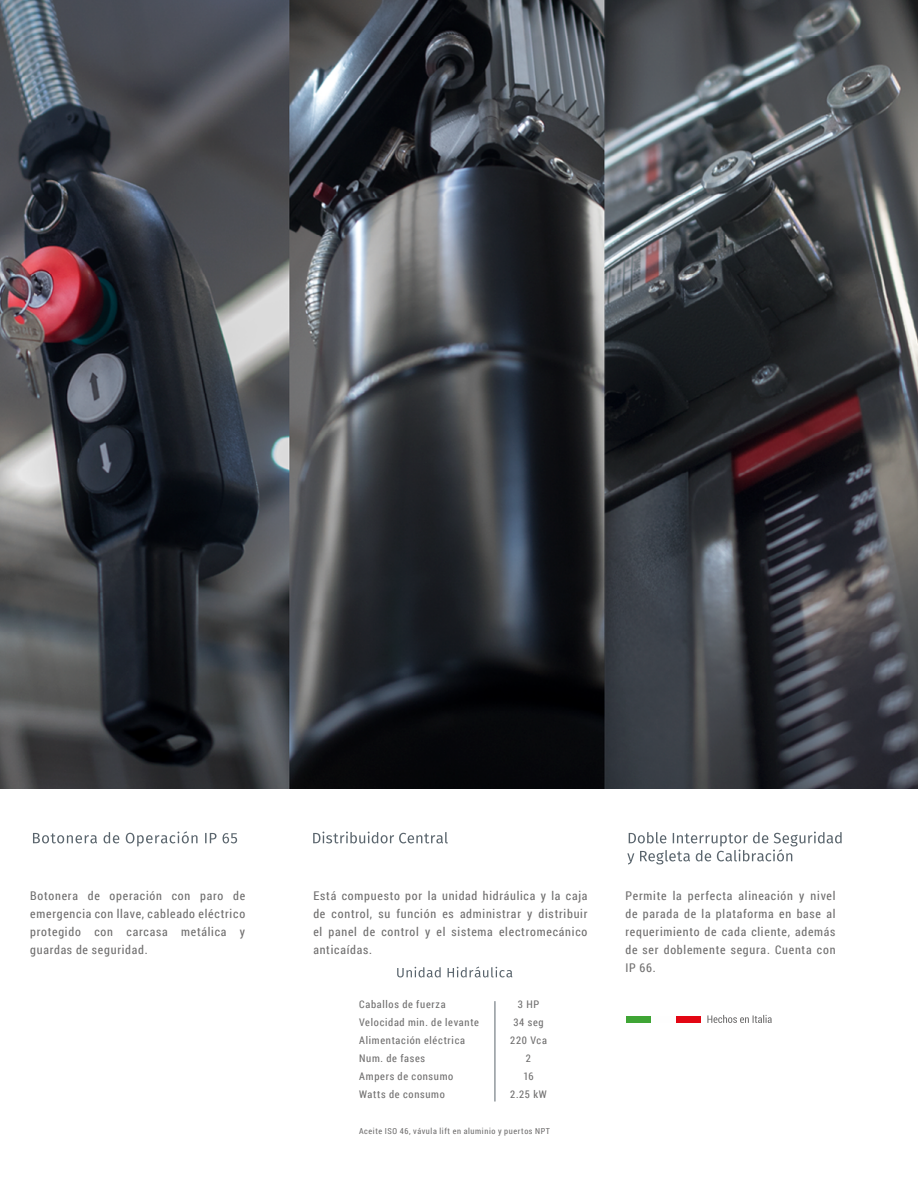
<style>
.page{position:relative;width:918px;height:1188px;background:#fff}
.page>*{position:absolute;margin:0;border:0;box-sizing:border-box;transform-origin:0 0}
.t1{font:12px/18px "Roboto Condensed";letter-spacing:.065em;color:#706f6f;text-align:justify}
.t2{font:10.5px/18px "Roboto Condensed";letter-spacing:.07em;color:#706f6f}
.t3{font:8.25px "Roboto Condensed";letter-spacing:.07em;color:#706f6f}
</style>
<div class="page">
<hr style="left:495px;top:1001px;width:1px;height:101px;background:#5a656d">
<svg style="left:397px;top:967px;width:115px;height:10px"></svg>
<svg style="left:707px;top:1015px;width:65px;height:8px"></svg>
<div style="left:626px;top:1017px;width:25px;height:6px;background:#3fa535"></div>
<div style="left:676px;top:1017px;width:25px;height:6px;background:#e30613"></div>
<svg style="left:313px;top:832px;width:135px;height:11px"></svg>
<svg style="left:627px;top:832px;width:215px;height:32px"></svg>
<svg style="left:33px;top:831px;width:204px;height:15px"></svg>
<img style="left:0;top:0;width:918px;height:789px">
<p class="t1" style="left:30px;top:886px;width:217px">Botonera de operación con paro de emergencia con llave, cableado eléctrico protegido con carcasa metálica y guardas de seguridad.</p>
<p class="t1" style="left:625px;top:886px;width:212px">Permite la perfecta alineación y nivel de parada de la plataforma en base al requerimiento de cada cliente, además de ser doblemente segura. Cuenta con IP 66.</p>
<p class="t1" style="left:313px;top:886px;width:276px">Está compuesto por la unidad hidráulica y la caja de control, su función es administrar y distribuir el panel de control y el sistema electromecánico anticaídas.</p>
<p class="t2" style="left:359px;top:995px;width:121px">Caballos de fuerza<br>Velocidad min. de levante<br>Alimentación eléctrica<br>Num. de fases<br>Ampers de consumo<br>Watts de consumo</p>
<p class="t2" style="left:510px;top:995px;width:38px;text-align:center">3 HP<br>34 seg<br>220 Vca<br>2<br>16<br>2.25 kW</p>
<p class="t3" style="left:359px;top:1125px;width:193px">Aceite ISO 46, vávula lift en aluminio y puertos NPT</p>
</div>
